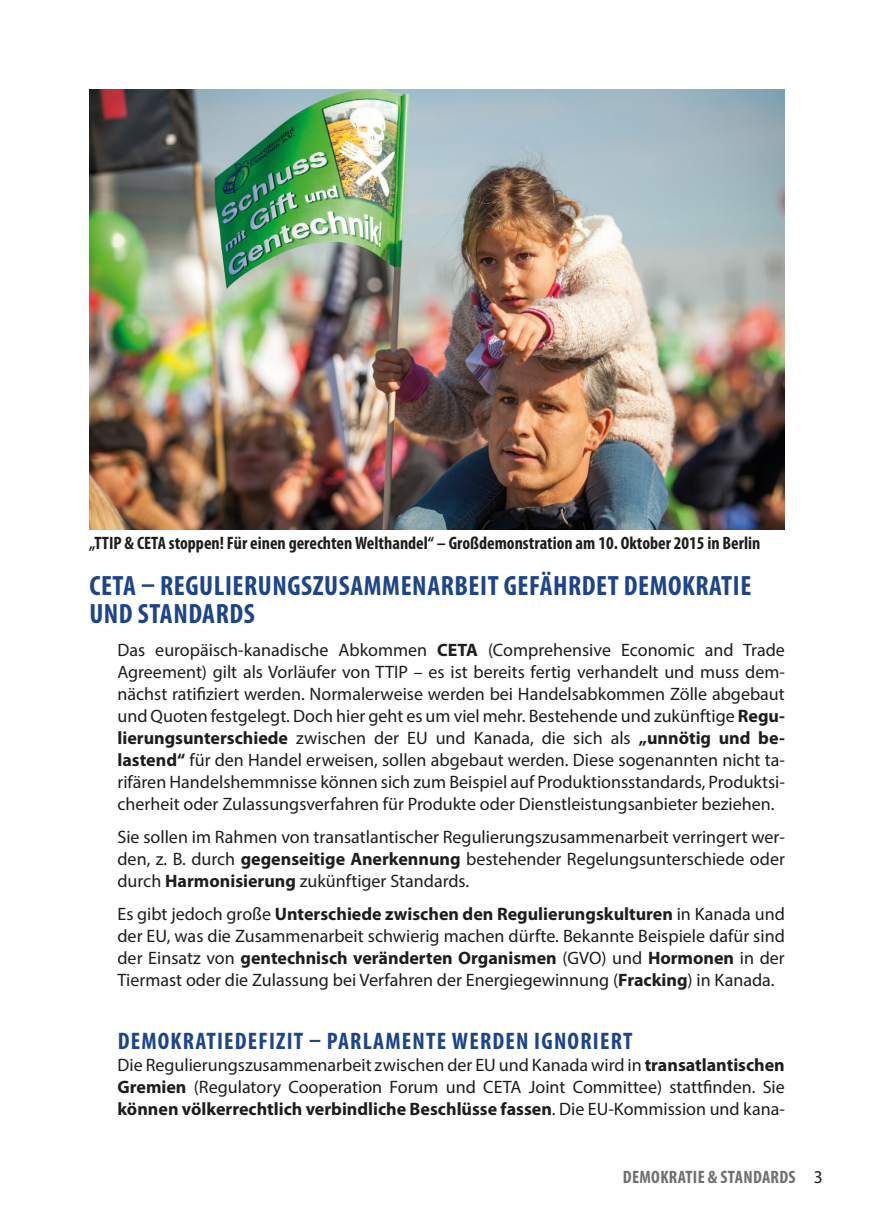
<style>
.page{position:relative;width:874px;height:1225px;background:#fff}
.page>*{position:absolute;margin:0;border:0;box-sizing:border-box;transform-origin:0 0}
.t1{font:700 condensed 28px/28px "Myriad Pro";letter-spacing:.02em;color:#1d448c}
.t2{font:700 condensed 24px "Myriad Pro";letter-spacing:.05em;color:#1d448c}
.t3{font:18px/22px "Myriad Pro";color:#1d1d1b;text-align:justify}
.t4{font:700 condensed 18px "Myriad Pro";color:#1d1d1b}
.t5{font:700 condensed 18px "Myriad Pro";letter-spacing:.02em;color:#70706f}
.s1{font-weight:700}
.s2{font-weight:400;font-stretch:normal;color:#1d1d1b}
</style>
<div class="page">
<img style="left:89px;top:89px;width:695px;height:440px">
<p class="t4" style="left:89px;top:532px;width:672px">„TTIP &amp; CETA stoppen! Für einen gerechten Welthandel“ – Großdemonstration am 10. Oktober 2015 in Berlin</p>
<h1 class="t1" style="left:89px;top:571px;width:663px">CETA – REGULIERUNGSZUSAMMENARBEIT GEFÄHRDET DEMOKRATIE<br>UND STANDARDS</h1>
<p class="t3" style="left:117px;top:639px;width:668px">Das europäisch-kanadische Abkommen <span class="s1">CETA</span> (Comprehensive Economic and Trade Agreement) gilt als Vorläufer von TTIP – es ist bereits fertig verhandelt und muss dem&shy;nächst ratifiziert werden. Normalerweise werden bei Handelsabkommen Zölle abgebaut und Quoten festgelegt. Doch hier geht es um viel mehr. Bestehende und zukünftige <span class="s1">Regu&shy;lierungsunterschiede</span> zwischen der EU und Kanada, die sich als <span class="s1">„unnötig und be&shy;lastend“</span> für den Handel erweisen, sollen abgebaut werden. Diese sogenannten nicht ta&shy;rifären Handelshemmnisse können sich zum Beispiel auf Produktionsstandards, Produktsi&shy;cherheit oder Zulassungsverfahren für Produkte oder Dienstleistungsanbieter beziehen.</p>
<p class="t3" style="left:117px;top:826px;width:668px">Sie sollen im Rahmen von transatlantischer Regulierungszusammenarbeit verringert wer&shy;den, z. B. durch <span class="s1">gegenseitige Anerkennung</span> bestehender Regelungsunterschiede oder durch <span class="s1">Harmonisierung</span> zukünftiger Standards.</p>
<p class="t3" style="left:117px;top:903px;width:668px">Es gibt jedoch große <span class="s1">Unterschiede zwischen den Regulierungskulturen</span> in Kanada und der EU, was die Zusammenarbeit schwierig machen dürfte. Bekannte Beispiele dafür sind der Einsatz von <span class="s1">gentechnisch veränderten Organismen</span> (GVO) und <span class="s1">Hormonen</span> in der Tiermast oder die Zulassung bei Verfahren der Energiegewinnung (<span class="s1">Fracking</span>) in Kanada.</p>
<h2 class="t2" style="left:118px;top:1026px;width:516px">DEMOKRATIEDEFIZIT – PARLAMENTE WERDEN IGNORIERT</h2>
<p class="t3" style="left:117px;top:1054px;width:668px">Die Regulierungszusammenarbeit zwischen der EU und Kanada wird in <span class="s1">transatlantischen Gremien</span> (Regulatory Cooperation Forum und CETA Joint Committee) stattfinden. Sie <span class="s1">können völkerrechtlich verbindliche Beschlüsse fassen</span>. Die EU-Kommission und kana-</p>
<p class="t5" style="left:622px;top:1165px;width:201px">DEMOKRATIE &amp; STANDARDS <span class="s2">3</span></p>
</div>
